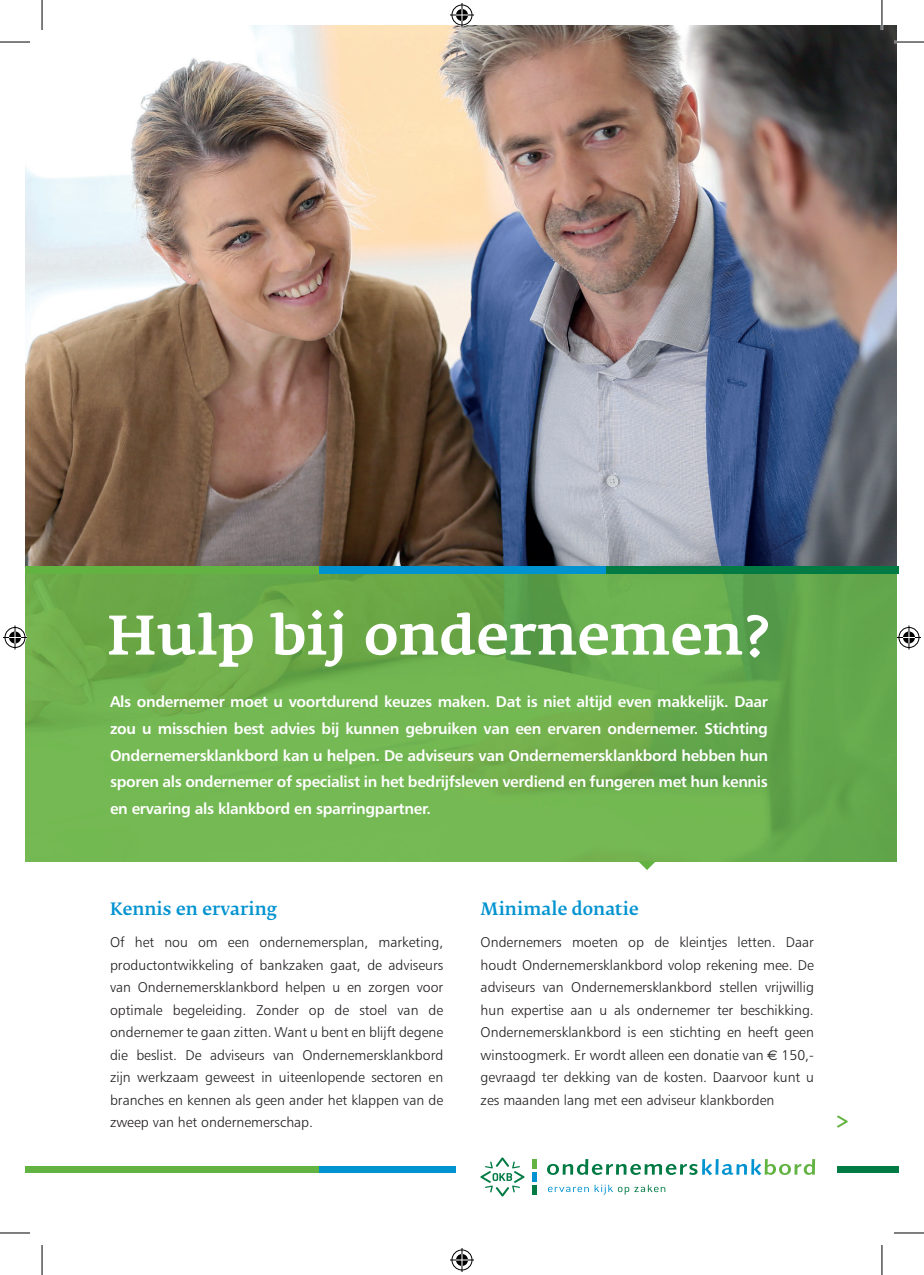
<style>
.page{position:relative;width:924px;height:1275px;background:#fff}
.page>*{position:absolute;margin:0;border:0;box-sizing:border-box;transform-origin:0 0}
.t1{font:500 55.2px "Fedra Serif A Pro";color:#fff}
.t2{font:500 17px "Fedra Serif B Pro";color:#0093d0}
.t3{font:15.6px/26.8px "Humanist 777 BT Bold B";letter-spacing:-.02em;color:#fff;text-align:justify}
.t4{font:14px/22.6px "Humanist 777 BT Light B";color:#231f20;text-align:justify}
.s1{font-family:"Euro Sans"}
</style>
<div class="page">
<img style="left:25px;top:25px;width:871px;height:836px">
<div style="left:25px;top:565px;width:294px;height:8px;background:#62b342"></div>
<div style="left:319px;top:565px;width:287px;height:8px;background:#0093d0"></div>
<div style="left:606px;top:565px;width:292px;height:8px;background:#017a44"></div>
<div style="left:25px;top:1166px;width:294px;height:7px;background:#62b342"></div>
<div style="left:319px;top:1166px;width:287px;height:7px;background:#0093d0"></div>
<div style="left:606px;top:1166px;width:292px;height:7px;background:#017a44"></div>
<div style="left:456px;top:1152px;width:380px;height:32px;background:#fff"></div>
<svg style="left:548px;top:1186px;width:40px;height:6px"></svg>
<svg style="left:594px;top:1184px;width:71px;height:10px"></svg>
<svg style="left:547px;top:1159px;width:164px;height:16px"></svg>
<hr style="left:715px;top:1159px;width:3px;height:15px;background:#0093d0">
<svg style="left:721px;top:1159px;width:93px;height:16px"></svg>
<svg style="left:480px;top:1157px;width:44px;height:39px"></svg>
<div style="left:531px;top:1159px;width:5px;height:10px;background:#62b342"></div>
<div style="left:531px;top:1172px;width:5px;height:10px;background:#0093d0"></div>
<div style="left:531px;top:1185px;width:5px;height:9px;background:#017a44"></div>
<svg style="left:637px;top:861px;width:18px;height:9px"></svg>
<svg style="left:837px;top:1115px;width:10px;height:12px"></svg>
<hr style="left:0;top:41px;width:30px;height:2px;background:#fff">
<hr style="left:893px;top:41px;width:30px;height:2px;background:#fff">
<hr style="left:41px;top:0;width:2px;height:30px;background:#fff">
<hr style="left:880px;top:0;width:2px;height:30px;background:#fff">
<hr style="left:0;top:42px;width:30px;height:1px;background:#000">
<hr style="left:893px;top:42px;width:30px;height:1px;background:#000">
<hr style="left:0;top:1232px;width:30px;height:1px;background:#000">
<hr style="left:893px;top:1232px;width:30px;height:1px;background:#000">
<hr style="left:42px;top:0;width:1px;height:30px;background:#000">
<hr style="left:42px;top:1245px;width:1px;height:30px;background:#000">
<hr style="left:881px;top:0;width:1px;height:30px;background:#000">
<hr style="left:881px;top:1245px;width:1px;height:30px;background:#000">
<svg style="left:450px;top:3px;width:24px;height:24px"></svg>
<svg style="left:450px;top:1248px;width:24px;height:24px"></svg>
<svg style="left:3px;top:625px;width:24px;height:24px"></svg>
<svg style="left:896px;top:625px;width:24px;height:24px"></svg>
<h1 class="t1" style="left:107px;top:601px;width:663px">Hulp bij ondernemen?</h1>
<p class="t3" style="left:110px;top:688px;width:659px">Als ondernemer moet u voortdurend keuzes maken. Dat is niet altijd even makkelijk. Daar zou u misschien best advies bij kunnen gebruiken van een ervaren ondernemer. Stichting Ondernemersklankbord kan u helpen. De adviseurs van Ondernemersklankbord hebben hun sporen als ondernemer of specialist in het bedrijfsleven verdiend en fungeren met hun kennis en ervaring als klankbord en sparringpartner.</p>
<p class="t2" style="left:110px;top:898px;width:169px">Kennis en ervaring</p>
<p class="t4" style="left:110px;top:930px;width:334px">Of het nou om een ondernemersplan, marketing, productontwikkeling of bankzaken gaat, de adviseurs van Ondernemersklankbord helpen u en zorgen voor optimale begeleiding. Zonder op de stoel van de ondernemer te gaan zitten. Want u bent en blijft degene die beslist. De adviseurs van Ondernemersklankbord zijn werkzaam geweest in uiteenlopende sectoren en branches en kennen als geen ander het klappen van de zweep van het ondernemerschap.</p>
<p class="t2" style="left:480px;top:898px;width:159px">Minimale donatie</p>
<p class="t4" style="left:480px;top:930px;width:334px">Ondernemers moeten op de kleintjes letten. Daar houdt Ondernemersklankbord volop rekening mee. De adviseurs van Ondernemersklankbord stellen vrijwillig hun expertise aan u als ondernemer ter beschikking.<br>Ondernemersklankbord is een stichting en heeft geen winstoogmerk. Er wordt alleen een donatie van <span class="s1">€</span> 150,- gevraagd ter dekking van de kosten. Daarvoor kunt u zes maanden lang met een adviseur klankborden</p>
</div>
